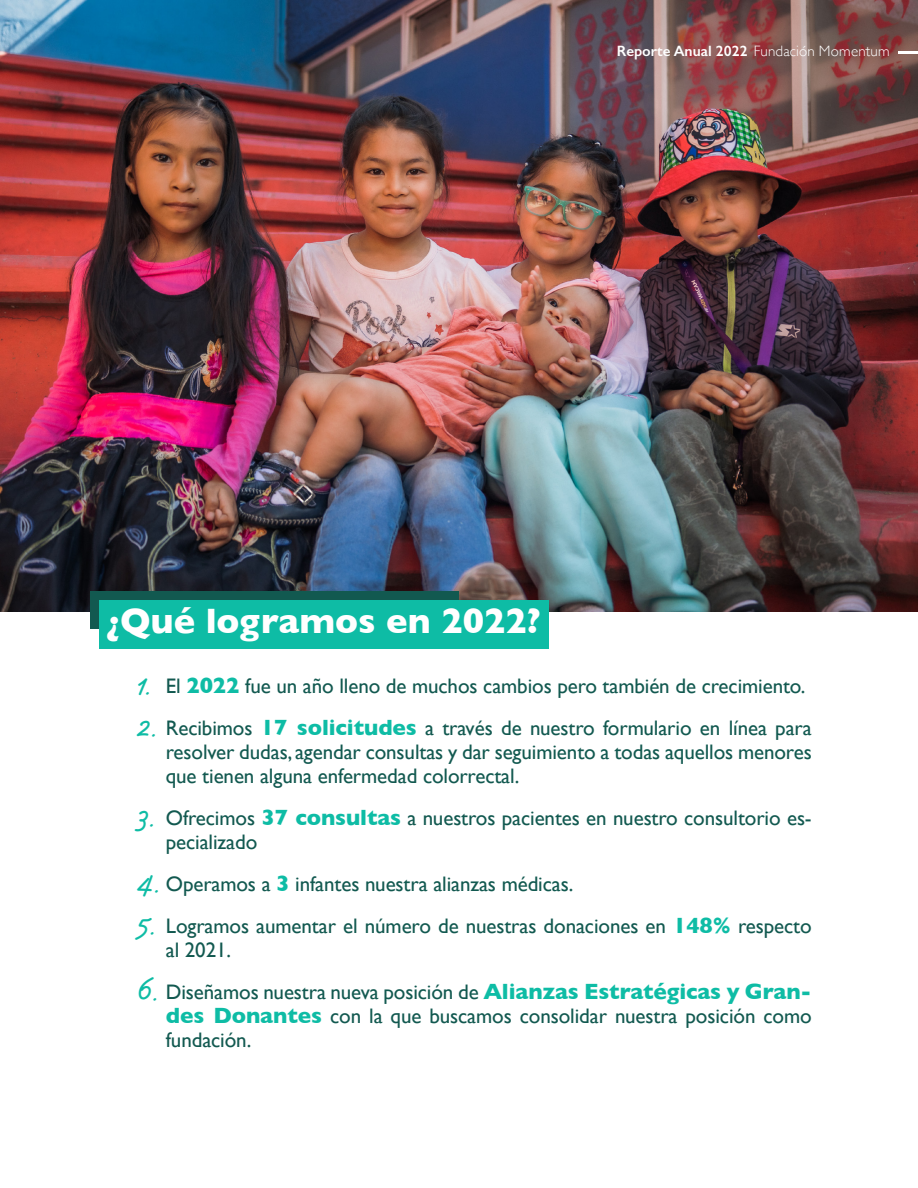
<style>
.page{position:relative;width:918px;height:1188px;background:#fff}
.page>*{position:absolute;margin:0;border:0;box-sizing:border-box;transform-origin:0 0}
.t1{font:700 36px "Gill Sans";color:#fff}
.t2{font:21px/24px "Gill Sans";letter-spacing:-.005em;color:#125950;text-align:justify}
.t3{font:300 15px "Gill Sans";letter-spacing:.01em;color:#fff}
.s1{font-weight:600}
.s2{font-family:"Handsome Pro";font-weight:700;font-size:36px;color:#0ebca5}
.s3{font-weight:700;font-size:22.5px;color:#0ebca5}
</style>
<div class="page">
<img style="left:0;top:0;width:918px;height:612px">
<svg style="left:899px;top:51px;width:19px;height:2px"></svg>
<div style="left:91px;top:591px;width:368px;height:37px;background:#125950"></div>
<div style="left:99px;top:600px;width:449px;height:49px;background:#0ebca5"></div>
<p class="t3" style="left:617px;top:39px;width:274px"><span class="s1">Reporte Anual 2022</span> Fundación Momentum</p>
<h1 class="t1" style="left:106px;top:592px;width:436px">¿Qué logramos en 2022?</h1>
<p class="t2" style="left:139px;top:673px;width:668px"><span class="s2">1.</span> El <span class="s3">2022</span> fue un año lleno de muchos cambios pero también de crecimiento.</p>
<p class="t2" style="left:166px;top:715px;width:647px;text-indent:-27px"><span class="s2">2.</span> Recibimos <span class="s3">17 solicitudes</span> a través de nuestro formulario en línea para resolver dudas, agendar consultas y dar seguimiento a todas aquellos menores que tienen alguna enfermedad colorrectal.</p>
<p class="t2" style="left:166px;top:805px;width:647px;text-indent:-27px"><span class="s2">3.</span> Ofrecimos <span class="s3">37 consultas</span> a nuestros pacientes en nuestro consultorio es&shy;pecializado</p>
<p class="t2" style="left:139px;top:871px;width:436px"><span class="s2">4.</span>Operamos a <span class="s3">3</span> infantes nuestra alianzas médicas.</p>
<p class="t2" style="left:166px;top:913px;width:647px;text-indent:-27px"><span class="s2">5.</span> Logramos aumentar el número de nuestras donaciones en <span class="s3">148%</span> respecto al 2021.</p>
<p class="t2" style="left:166px;top:979px;width:647px;text-indent:-27px"><span class="s2">6.</span> Diseñamos nuestra nueva posición de <span class="s3">Alianzas Estratégicas y Gran&shy;des Donantes</span> con la que buscamos consolidar nuestra posición como fundación.</p>
</div>
